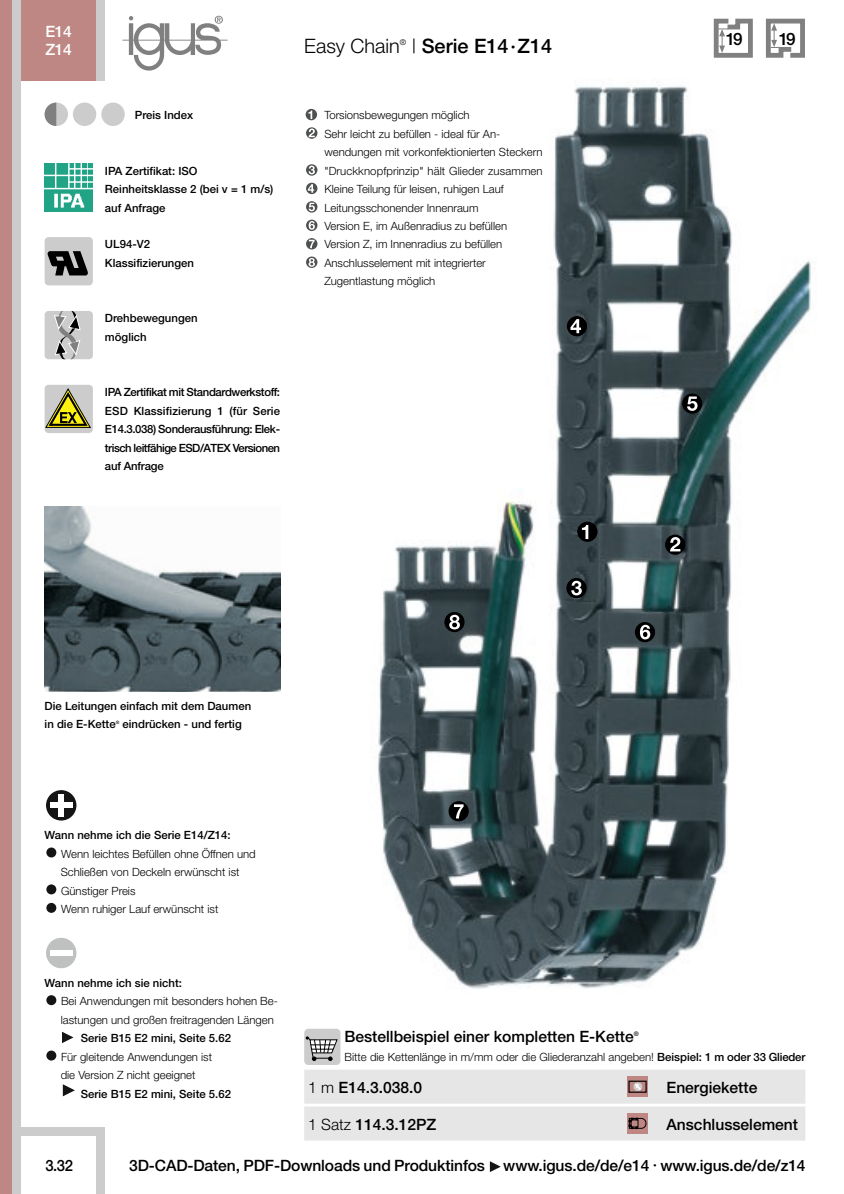
<style>
.page{position:relative;width:844px;height:1194px;background:#fff}
.page>*{position:absolute;margin:0;border:0;box-sizing:border-box;transform-origin:0 0}
.t1{font:500 19.8px "Helvetica Neue";color:#000}
.t2{font:300 19.8px "Helvetica Neue";color:#000}
.t3{font:500 17px "Helvetica Neue";color:#000}
.t4{font:500 15.6px "Helvetica Neue";color:#000}
.t5{font:500 15.6px/18.4px "Helvetica Neue";letter-spacing:-.03em;color:#fff}
.t6{font:500 15.6px "Helvetica Neue";color:#000;scale:.95 1}
.t7{font:300 11.4px/18.4px "Helvetica Neue";color:#000}
.t8{font:500 11.4px/18.4px "Helvetica Neue";color:#000}
.t9{font:300 8px "Helvetica Neue";color:#000}
.t10{font:500 6.2px "Helvetica Neue";color:#000}
.t11{font:500 4.6px "Helvetica Neue";color:#000}
.s1{font-weight:300}
.s2{font-weight:500}
</style>
<div class="page">
<div style="left:0;top:0;width:12px;height:1194px;background:#be8784"></div>
<div style="left:20px;top:0;width:77px;height:81px;background:#be8784"></div>
<div style="left:12px;top:0;width:8px;height:1194px;background:#ccc"></div>
<div style="left:97px;top:0;width:8px;height:81px;background:#ccc"></div>
<img style="left:378px;top:79px;width:433px;height:910px">
<svg style="left:577px;top:522px;width:20px;height:20px"></svg>
<div style="left:577px;top:522px;width:19px;height:19px;background:#000;border-radius:50%"></div>
<svg style="left:582px;top:525px;width:6px;height:14px"></svg>
<svg style="left:665px;top:535px;width:20px;height:20px"></svg>
<div style="left:666px;top:535px;width:19px;height:19px;background:#000;border-radius:50%"></div>
<svg style="left:670px;top:537px;width:10px;height:14px"></svg>
<svg style="left:567px;top:316px;width:20px;height:20px"></svg>
<div style="left:568px;top:317px;width:19px;height:19px;background:#000;border-radius:50%"></div>
<svg style="left:571px;top:319px;width:10px;height:14px"></svg>
<svg style="left:682px;top:394px;width:20px;height:20px"></svg>
<div style="left:683px;top:394px;width:19px;height:19px;background:#000;border-radius:50%"></div>
<svg style="left:687px;top:397px;width:11px;height:14px"></svg>
<div style="left:304px;top:1070px;width:501px;height:34px;background:#e6e6e6"></div>
<div style="left:304px;top:1107px;width:501px;height:34px;background:#e6e6e6"></div>
<div style="left:628px;top:1113px;width:20px;height:20px;background:#be8784"></div>
<svg style="left:629px;top:1118px;width:18px;height:11px"></svg>
<div style="left:628px;top:1076px;width:20px;height:20px;background:#be8784"></div>
<svg style="left:633px;top:1083px;width:9px;height:8px"></svg>
<div style="left:628px;top:1081px;width:19px;height:12px;border:1px solid #000"></div>
<div style="left:304px;top:1029px;width:36px;height:36px;background:#ccc;border-radius:4px"></div>
<svg style="left:306px;top:1036px;width:32px;height:25px"></svg>
<div style="left:97px;top:1127px;width:8px;height:67px;background:#ccc"></div>
<div style="left:12px;top:1127px;width:93px;height:8px;background:#ccc"></div>
<svg style="left:765px;top:18px;width:40px;height:40px"></svg>
<svg style="left:713px;top:18px;width:40px;height:40px"></svg>
<div style="left:73px;top:103px;width:23px;height:23px;background:#ccc;border-radius:50%"></div>
<div style="left:101px;top:103px;width:24px;height:23px;background:#ccc;border-radius:50%"></div>
<div style="left:45px;top:103px;width:23px;height:23px;background:#ccc;border-radius:50%"></div>
<svg style="left:45px;top:103px;width:11px;height:23px"></svg>
<svg style="left:566px;top:578px;width:21px;height:20px"></svg>
<div style="left:567px;top:579px;width:19px;height:19px;background:#000;border-radius:50%"></div>
<svg style="left:571px;top:581px;width:11px;height:14px"></svg>
<svg style="left:635px;top:622px;width:20px;height:20px"></svg>
<div style="left:636px;top:623px;width:19px;height:19px;background:#000;border-radius:50%"></div>
<svg style="left:640px;top:625px;width:10px;height:14px"></svg>
<svg style="left:444px;top:612px;width:21px;height:20px"></svg>
<div style="left:445px;top:612px;width:19px;height:19px;background:#000;border-radius:50%"></div>
<svg style="left:449px;top:615px;width:11px;height:14px"></svg>
<svg style="left:449px;top:801px;width:20px;height:20px"></svg>
<div style="left:449px;top:802px;width:19px;height:19px;background:#000;border-radius:50%"></div>
<svg style="left:454px;top:804px;width:10px;height:14px"></svg>
<div style="left:45px;top:237px;width:48px;height:48px;background:#ccc;border-radius:4px"></div>
<svg style="left:47px;top:251px;width:41px;height:24px"></svg>
<div style="left:45px;top:311px;width:48px;height:48px;background:#ccc;border-radius:4px"></div>
<svg style="left:54px;top:311px;width:26px;height:48px"></svg>
<div style="left:45px;top:385px;width:48px;height:48px;background:#ccc;border-radius:4px"></div>
<svg style="left:45px;top:388px;width:46px;height:40px"></svg>
<img style="left:45px;top:163px;width:48px;height:49px">
<img style="left:45px;top:507px;width:235px;height:185px">
<svg style="left:122px;top:16px;width:106px;height:55px"></svg>
<svg style="left:306px;top:257px;width:11px;height:11px"></svg>
<svg style="left:306px;top:238px;width:11px;height:12px"></svg>
<svg style="left:306px;top:220px;width:11px;height:11px"></svg>
<svg style="left:306px;top:201px;width:11px;height:12px"></svg>
<svg style="left:306px;top:183px;width:11px;height:11px"></svg>
<svg style="left:306px;top:164px;width:11px;height:12px"></svg>
<svg style="left:306px;top:127px;width:11px;height:12px"></svg>
<svg style="left:306px;top:109px;width:11px;height:11px"></svg>
<svg style="left:490px;top:1161px;width:11px;height:11px"></svg>
<svg style="left:63px;top:1084px;width:12px;height:12px"></svg>
<div style="left:46px;top:1051px;width:10px;height:10px;background:#141414;border-radius:50%"></div>
<svg style="left:62px;top:1031px;width:11px;height:12px"></svg>
<div style="left:46px;top:995px;width:10px;height:10px;background:#141414;border-radius:50%"></div>
<div style="left:46px;top:938px;width:30px;height:30px;background:#bec1c0;border-radius:50%"></div>
<div style="left:50px;top:950px;width:23px;height:6px;background:#fff"></div>
<div style="left:46px;top:903px;width:10px;height:10px;background:#141414;border-radius:50%"></div>
<div style="left:46px;top:884px;width:10px;height:10px;background:#141414;border-radius:50%"></div>
<div style="left:46px;top:848px;width:10px;height:9px;background:#141414;border-radius:50%"></div>
<svg style="left:46px;top:790px;width:31px;height:30px"></svg>
<div style="left:46px;top:790px;width:30px;height:31px;background:#141414;border-radius:50%"></div>
<div style="left:50px;top:803px;width:23px;height:5px;background:#fff"></div>
<div style="left:59px;top:794px;width:5px;height:23px;background:#fff"></div>
<p class="t5" style="left:46px;top:24px;width:28px">E14<br>Z14</p>
<p class="t3" style="left:726px;top:33px;width:18px">19</p>
<p class="t3" style="left:779px;top:33px;width:18px">19</p>
<p class="t2" style="left:304px;top:39px;width:97px">Easy Chain</p>
<p class="t9" style="left:400px;top:39px;width:8px">®</p>
<p class="t1" style="left:412px;top:39px;width:142px"><span class="s1">|</span> Serie E14·Z14</p>
<p class="t8" style="left:135px;top:107px;width:60px">Preis Index</p>
<p class="t7" style="left:324px;top:107px;width:220px">Torsionsbewegungen möglich<br>Sehr leicht zu befüllen - ideal für An&shy;wendungen mit vorkonfektionierten Steckern "Druckknopfprinzip" hält Glieder zusammen Kleine Teilung für leisen, ruhigen Lauf Leitungsschonender Innenraum<br>Version E, im Außenradius zu befüllen Version Z, im Innenradius zu befüllen Anschlusselement mit integrierter Zugentlastung möglich</p>
<p class="t8" style="left:105px;top:162px;width:170px">IPA Zertifikat: ISO<br>Reinheitsklasse 2 (bei v = 1 m/s) auf Anfrage</p>
<p class="t8" style="left:105px;top:236px;width:91px">UL94-V2<br>Klassifizierungen</p>
<p class="t8" style="left:105px;top:310px;width:94px">Drehbewegungen möglich</p>
<p class="t8" style="left:105px;top:384px;width:177px;text-align:justify">IPA Zertifikat mit Standardwerkstoff:<br>ESD Klassifizierung 1 (für Serie E14.3.038) Sonderausführung: Elek&shy;trisch leitfähige ESD/ATEX Versionen auf Anfrage</p>
<p class="t8" style="left:45px;top:698px;width:208px">Die Leitungen einfach mit dem Daumen in die E-Kette</p>
<p class="t11" style="left:116px;top:720px;width:5px">®</p>
<p class="t8" style="left:123px;top:716px;width:121px">eindrücken - und fertig</p>
<p class="t7" style="left:61px;top:827px;width:197px;text-indent:-16px"><span class="s2">Wann nehme ich die Serie E14/Z14:<br></span>Wenn leichtes Befüllen ohne Öffnen und<br>Schließen von Deckeln erwünscht ist<br>Günstiger Preis<br>Wenn ruhiger Lauf erwünscht ist</p>
<p class="t8" style="left:45px;top:975px;width:139px">Wann nehme ich sie nicht:</p>
<p class="t7" style="left:61px;top:993px;width:218px">Bei Anwendungen mit besonders hohen Be-</p>
<p class="t7" style="left:61px;top:1012px;width:215px">lastungen und großen freitragenden Längen</p>
<p class="t8" style="left:81px;top:1030px;width:152px">Serie B15 E2 mini, Seite 5.62</p>
<p class="t7" style="left:61px;top:1049px;width:153px">Für gleitende Anwendungen ist</p>
<p class="t7" style="left:61px;top:1067px;width:136px">die Version Z nicht geeignet</p>
<p class="t8" style="left:81px;top:1085px;width:152px">Serie B15 E2 mini, Seite 5.62</p>
<p class="t4" style="left:344px;top:1031px;width:291px">Bestellbeispiel einer kompletten E-Kette</p>
<p class="t10" style="left:634px;top:1031px;width:6px">®</p>
<p class="t7" style="left:344px;top:1049px;width:462px">Bitte die Kettenlänge in m/mm oder die Gliederanzahl angeben! <span class="s2">Beispiel: 1 m oder 33 Glieder</span></p>
<p class="t4" style="left:308px;top:1082px;width:116px"><span class="s1">1 m</span> E14.3.038.0</p>
<p class="t4" style="left:667px;top:1082px;width:92px">Energiekette</p>
<p class="t4" style="left:308px;top:1119px;width:130px"><span class="s1">1 Satz</span> 114.3.12PZ</p>
<p class="t4" style="left:667px;top:1119px;width:133px">Anschlusselement</p>
<p class="t4" style="left:129px;top:1160px;width:678px">3D-CAD-Daten, PDF-Downloads und Produktinfos www.igus.de/de/e14 · www.igus.de/de/z14</p>
<p class="t6" style="left:45px;top:1160px;width:31px">3.32</p>
</div>
